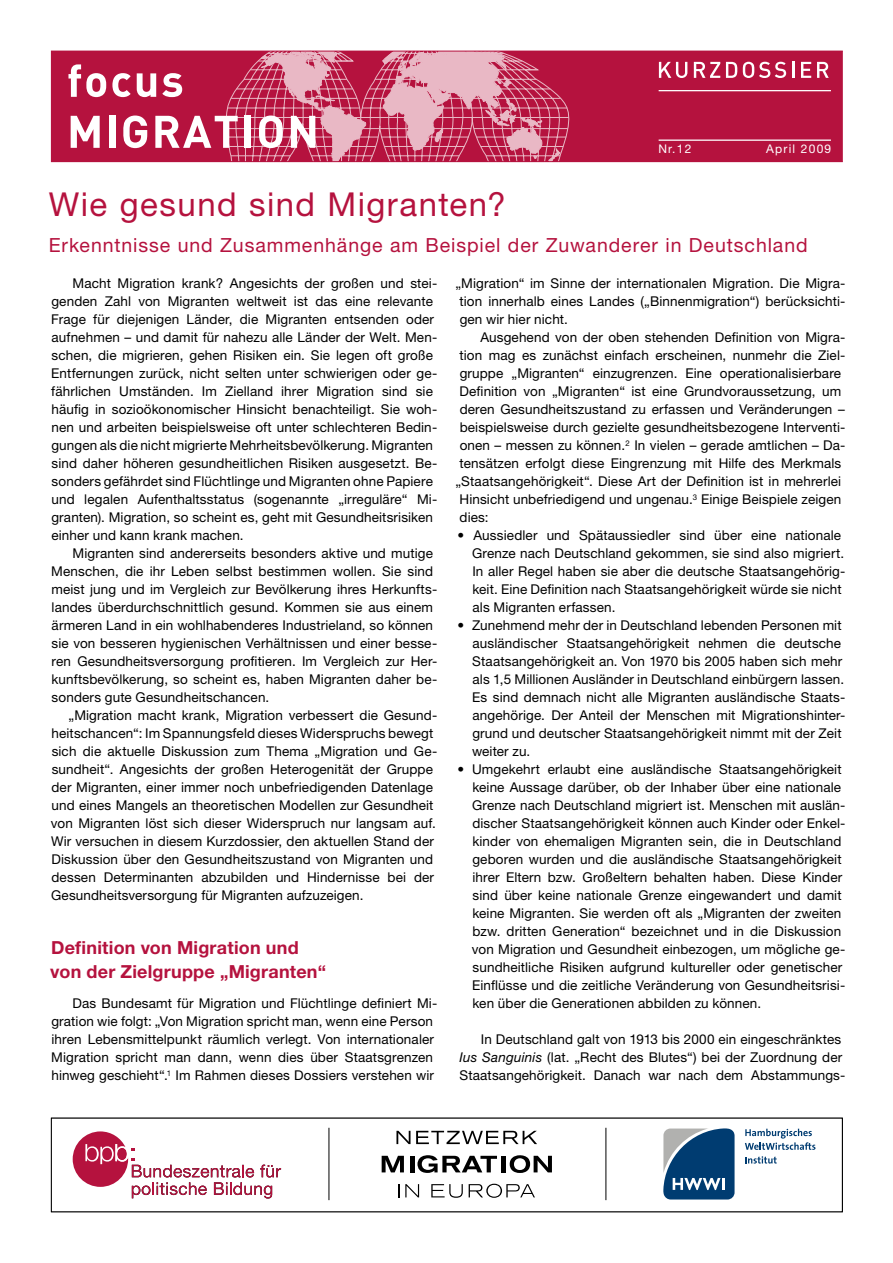
<style>
.page{position:relative;width:893px;height:1263px;background:#fff}
.page>*{position:absolute;margin:0;border:0;box-sizing:border-box;transform-origin:0 0}
.t1{font:33px "Helvetica Neue LT Pro";letter-spacing:.045em;color:#b5123e}
.t2{font:19.5px "Helvetica Neue LT Pro";letter-spacing:.045em;color:#b5123e}
.t3{font:700 18px/24px "Helvetica Neue LT Pro";letter-spacing:.01em;color:#b5123e}
.t4{font:13.5px/18px "Helvetica Neue LT Pro";letter-spacing:.01em;color:#000}
.t5{font:12px "Helvetica Neue LT Pro";letter-spacing:.1em;color:#fff}
.s1{font-style:italic}
</style>
<div class="page">
<div style="left:51px;top:51px;width:791px;height:111px;background:#b5123e"></div>
<svg style="left:71px;top:116px;width:29px;height:32px"></svg>
<div style="left:109px;top:116px;width:6px;height:32px;background:#fff"></div>
<svg style="left:68px;top:64px;width:38px;height:33px"></svg>
<svg style="left:112px;top:50px;width:462px;height:112px"></svg>
<svg style="left:659px;top:62px;width:28px;height:16px"></svg>
<svg style="left:694px;top:62px;width:26px;height:16px"></svg>
<svg style="left:726px;top:62px;width:11px;height:16px"></svg>
<svg style="left:743px;top:62px;width:43px;height:16px"></svg>
<svg style="left:792px;top:62px;width:2px;height:16px"></svg>
<svg style="left:801px;top:62px;width:10px;height:16px"></svg>
<svg style="left:817px;top:62px;width:12px;height:16px"></svg>
<hr style="left:659px;top:140px;width:172px;height:1px;background:#fff">
<hr style="left:659px;top:90px;width:172px;height:1px;background:#fff">
<hr style="left:606px;top:1128px;width:1px;height:72px;background:#000">
<svg style="left:396px;top:1131px;width:14px;height:13px"></svg>
<svg style="left:416px;top:1131px;width:121px;height:13px"></svg>
<svg style="left:382px;top:1156px;width:22px;height:16px"></svg>
<hr style="left:410px;top:1156px;width:4px;height:16px;background:#000">
<svg style="left:417px;top:1155px;width:80px;height:18px"></svg>
<hr style="left:502px;top:1156px;width:4px;height:16px;background:#000">
<svg style="left:510px;top:1155px;width:42px;height:18px"></svg>
<svg style="left:399px;top:1184px;width:20px;height:13px"></svg>
<svg style="left:431px;top:1184px;width:32px;height:14px"></svg>
<svg style="left:469px;top:1184px;width:66px;height:14px"></svg>
<hr style="left:329px;top:1128px;width:1px;height:72px;background:#000">
<svg style="left:73px;top:1131px;width:208px;height:67px"></svg>
<svg style="left:745px;top:1156px;width:32px;height:7px"></svg>
<svg style="left:745px;top:1129px;width:70px;height:21px"></svg>
<svg style="left:663px;top:1128px;width:72px;height:71px;background:#37648b"></svg>
<p class="t5" style="left:658px;top:141px;width:35px">Nr.12</p>
<p class="t5" style="left:766px;top:141px;width:67px">April 2009</p>
<h1 class="t1" style="left:49px;top:185px;width:458px">Wie gesund sind Migranten?</h1>
<h2 class="t2" style="left:49px;top:233px;width:760px">Erkenntnisse und Zusammenhänge am Beispiel der Zuwanderer in Deutschland</h2>
<p class="t4" style="left:51px;top:274px;width:388px;text-indent:21px">Macht Migration krank? Angesichts der großen und stei&shy;genden Zahl von Migranten weltweit ist das eine relevante Frage für diejenigen Länder, die Migranten entsenden oder aufnehmen – und damit für nahezu alle Länder der Welt. Men&shy;schen, die migrieren, gehen Risiken ein. Sie legen oft große Entfernungen zurück, nicht selten unter schwierigen oder ge&shy;fährlichen Umständen. Im Zielland ihrer Migration sind sie häufig in sozioökonomischer Hinsicht benachteiligt. Sie woh&shy;nen und arbeiten beispielsweise oft unter schlechteren Bedin&shy;gungen als die nicht migrierte Mehrheitsbevölkerung. Migranten sind daher höheren gesundheitlichen Risiken ausgesetzt. Be&shy;sonders gefährdet sind Flüchtlinge und Migranten ohne Papiere und legalen Aufenthaltsstatus (sogenannte „irreguläre“ Mi&shy;granten). Migration, so scheint es, geht mit Gesundheitsrisiken einher und kann krank machen.</p>
<p class="t4" style="left:51px;top:544px;width:387px;text-indent:21px">Migranten sind andererseits besonders aktive und mutige Menschen, die ihr Leben selbst bestimmen wollen. Sie sind meist jung und im Vergleich zur Bevölkerung ihres Herkunfts&shy;landes überdurchschnittlich gesund. Kommen sie aus einem ärmeren Land in ein wohlhabenderes Industrieland, so können sie von besseren hygienischen Verhältnissen und einer besse&shy;ren Gesundheitsversorgung profitieren. Im Vergleich zur Her&shy;kunftsbevölkerung, so scheint es, haben Migranten daher be&shy;sonders gute Gesundheitschancen.</p>
<p class="t4" style="left:51px;top:706px;width:388px;text-indent:18px">„Migration macht krank, Migration verbessert die Gesund&shy;heitschancen“: Im Spannungsfeld dieses Widerspruchs bewegt sich die aktuelle Diskussion zum Thema „Migration und Ge&shy;sundheit“. Angesichts der großen Heterogenität der Gruppe der Migranten, einer immer noch unbefriedigenden Datenlage und eines Mangels an theoretischen Modellen zur Gesundheit von Migranten löst sich dieser Widerspruch nur langsam auf.<br>Wir versuchen in diesem Kurzdossier, den aktuellen Stand der Diskussion über den Gesundheitszustand von Migranten und dessen Determinanten abzubilden und Hindernisse bei der Gesundheitsversorgung für Migranten aufzuzeigen.</p>
<h3 class="t3" style="left:50px;top:935px;width:277px">Definition von Migration und von der Zielgruppe „Migranten“</h3>
<p class="t4" style="left:51px;top:994px;width:387px;text-indent:21px">Das Bundesamt für Migration und Flüchtlinge definiert Mi&shy;gration wie folgt: „Von Migration spricht man, wenn eine Person ihren Lebensmittelpunkt räumlich verlegt. Von internationaler Migration spricht man dann, wenn dies über Staatsgrenzen hinweg geschieht“.<sup>1</sup> Im Rahmen dieses Dossiers verstehen wir</p>
<p class="t4" style="left:460px;top:274px;width:387px;text-align:justify;text-indent:-4px">„Migration“ im Sinne der internationalen Migration. Die Migra&shy;tion innerhalb eines Landes („Binnenmigration“) berücksichti&shy;gen wir hier nicht.</p>
<p class="t4" style="left:480px;top:328px;width:367px">Ausgehend von der oben stehenden Definition von Migra-</p>
<p class="t4" style="left:460px;top:346px;width:387px">tion mag es zunächst einfach erscheinen, nunmehr die Ziel-</p>
<p class="t4" style="left:460px;top:364px;width:383px">gruppe „Migranten“ einzugrenzen. Eine operationalisierbare</p>
<p class="t4" style="left:460px;top:382px;width:383px">Definition von „Migranten“ ist eine Grundvoraussetzung, um</p>
<p class="t4" style="left:460px;top:400px;width:387px">deren Gesundheitszustand zu erfassen und Veränderungen –</p>
<p class="t4" style="left:460px;top:418px;width:387px">beispielsweise durch gezielte gesundheitsbezogene Interventi-</p>
<p class="t4" style="left:460px;top:436px;width:387px">onen – messen zu können.<sup>2</sup> In vielen – gerade amtlichen – Da-</p>
<p class="t4" style="left:459px;top:454px;width:383px">tensätzen erfolgt diese Eingrenzung mit Hilfe des Merkmals</p>
<p class="t4" style="left:455px;top:472px;width:387px">„Staatsangehörigkeit“. Diese Art der Definition ist in mehrerlei</p>
<p class="t4" style="left:460px;top:490px;width:383px">Hinsicht unbefriedigend und ungenau.<sup>3</sup> Einige Beispiele zeigen</p>
<p class="t4" style="left:460px;top:508px;width:31px">dies:</p>
<p class="t4" style="left:472px;top:526px;width:375px;text-indent:-15px">• Aussiedler und Spätaussiedler sind über eine nationale Grenze nach Deutschland gekommen, sie sind also migriert.<br>In aller Regel haben sie aber die deutsche Staatsangehörig&shy;keit. Eine Definition nach Staatsangehörigkeit würde sie nicht als Migranten erfassen.</p>
<p class="t4" style="left:472px;top:616px;width:375px;text-indent:-14px">• Zunehmend mehr der in Deutschland lebenden Personen mit ausländischer Staatsangehörigkeit nehmen die deutsche Staatsangehörigkeit an. Von 1970 bis 2005 haben sich mehr als 1,5 Millionen Ausländer in Deutschland einbürgern lassen.<br>Es sind demnach nicht alle Migranten ausländische Staats&shy;angehörige. Der Anteil der Menschen mit Migrationshinter&shy;grund und deutscher Staatsangehörigkeit nimmt mit der Zeit weiter zu.</p>
<p class="t4" style="left:472px;top:760px;width:375px;text-indent:-14px">• Umgekehrt erlaubt eine ausländische Staatsangehörigkeit keine Aussage darüber, ob der Inhaber über eine nationale Grenze nach Deutschland migriert ist. Menschen mit auslän&shy;discher Staatsangehörigkeit können auch Kinder oder Enkel&shy;kinder von ehemaligen Migranten sein, die in Deutschland geboren wurden und die ausländische Staatsangehörigkeit ihrer Eltern bzw. Großeltern behalten haben. Diese Kinder sind über keine nationale Grenze eingewandert und damit keine Migranten. Sie werden oft als „Migranten der zweiten bzw. dritten Generation“ bezeichnet und in die Diskussion von Migration und Gesundheit einbezogen, um mögliche ge&shy;sundheitliche Risiken aufgrund kultureller oder genetischer Einflüsse und die zeitliche Veränderung von Gesundheitsrisi&shy;ken über die Generationen abbilden zu können.</p>
<p class="t4" style="left:459px;top:1030px;width:388px;text-indent:21px">In Deutschland galt von 1913 bis 2000 ein eingeschränktes<br><span class="s1">Ius Sanguinis</span> (lat. „Recht des Blutes“) bei der Zuordnung der<br>Staatsangehörigkeit. Danach war nach dem Abstammungs-</p>
</div>
